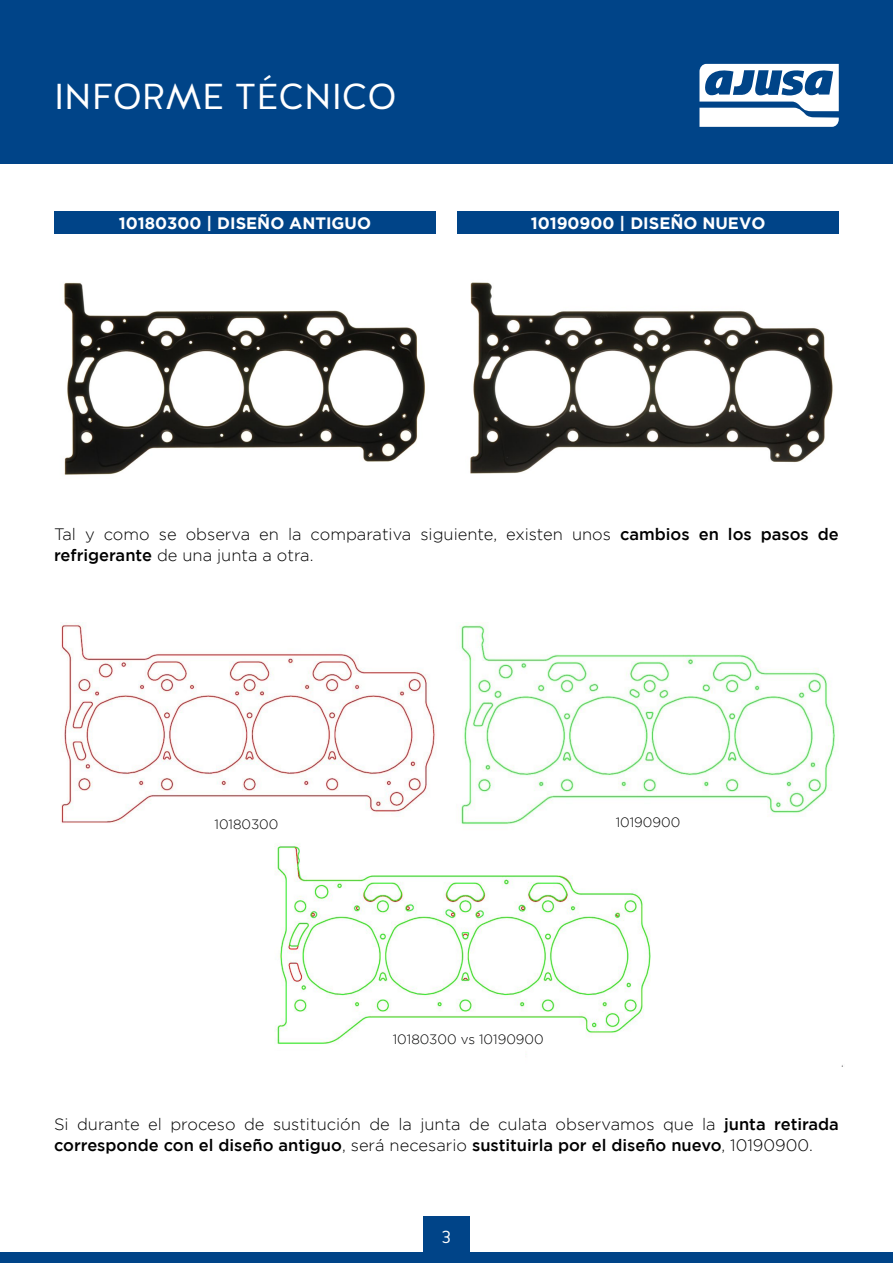
<style>
.page{position:relative;width:893px;height:1263px;background:#fff}
.page>*{position:absolute;margin:0;border:0;box-sizing:border-box;transform-origin:0 0}
.t1{font:36px "Halis GR";color:#fff}
.t2{font:18px "Halis GR";color:#fff}
.t3{font:300 16.5px/21px "Gotham";color:#000}
.t4{font:700 16.5px "Gotham";color:#fff}
.t5{font:300 13.5px "Gotham";color:#000}
.s1{font-weight:500}
</style>
<div class="page">
<div style="left:0;top:0;width:893px;height:163px;background:#048"></div>
<svg style="left:699px;top:64px;width:140px;height:63px"></svg>
<div style="left:0;top:1252px;width:893px;height:11px;background:#048"></div>
<div style="left:423px;top:1216px;width:47px;height:46px;background:#048"></div>
<div style="left:54px;top:211px;width:382px;height:23px;background:#048"></div>
<div style="left:457px;top:211px;width:382px;height:23px;background:#048"></div>
<img style="left:64px;top:282px;width:361px;height:193px">
<img style="left:470px;top:282px;width:363px;height:192px">
<img style="left:61px;top:623px;width:782px;height:444px">
<div style="left:211px;top:817px;width:72px;height:22px;background:#fff"></div>
<div style="left:612px;top:816px;width:73px;height:22px;background:#fff"></div>
<div style="left:402px;top:1045px;width:123px;height:22px;background:#fff"></div>
<h1 class="t1" style="left:54px;top:73px;width:344px">INFORME TÉCNICO</h1>
<p class="t4" style="left:119px;top:213px;width:254px">10180300 | DISEÑO ANTIGUO</p>
<p class="t4" style="left:531px;top:213px;width:236px">10190900 | DISEÑO NUEVO</p>
<p class="t3" style="left:54px;top:523px;width:786px">Tal y como se observa en la comparativa siguiente, existen unos <span class="s1">cambios en los pasos de refrigerante</span> de una junta a otra.</p>
<p class="t5" style="left:215px;top:817px;width:65px">10180300</p>
<p class="t5" style="left:616px;top:815px;width:66px">10190900</p>
<p class="t5" style="left:393px;top:1032px;width:152px">10180300 vs 10190900</p>
<p class="t3" style="left:54px;top:1113px;width:786px">Si durante el proceso de sustitución de la junta de culata observamos que la <span class="s1">junta retirada corresponde con el diseño antiguo</span>, será necesario <span class="s1">sustituirla por el diseño nuevo</span>, 10190900.</p>
<p class="t2" style="left:442px;top:1225px;width:11px">3</p>
</div>
